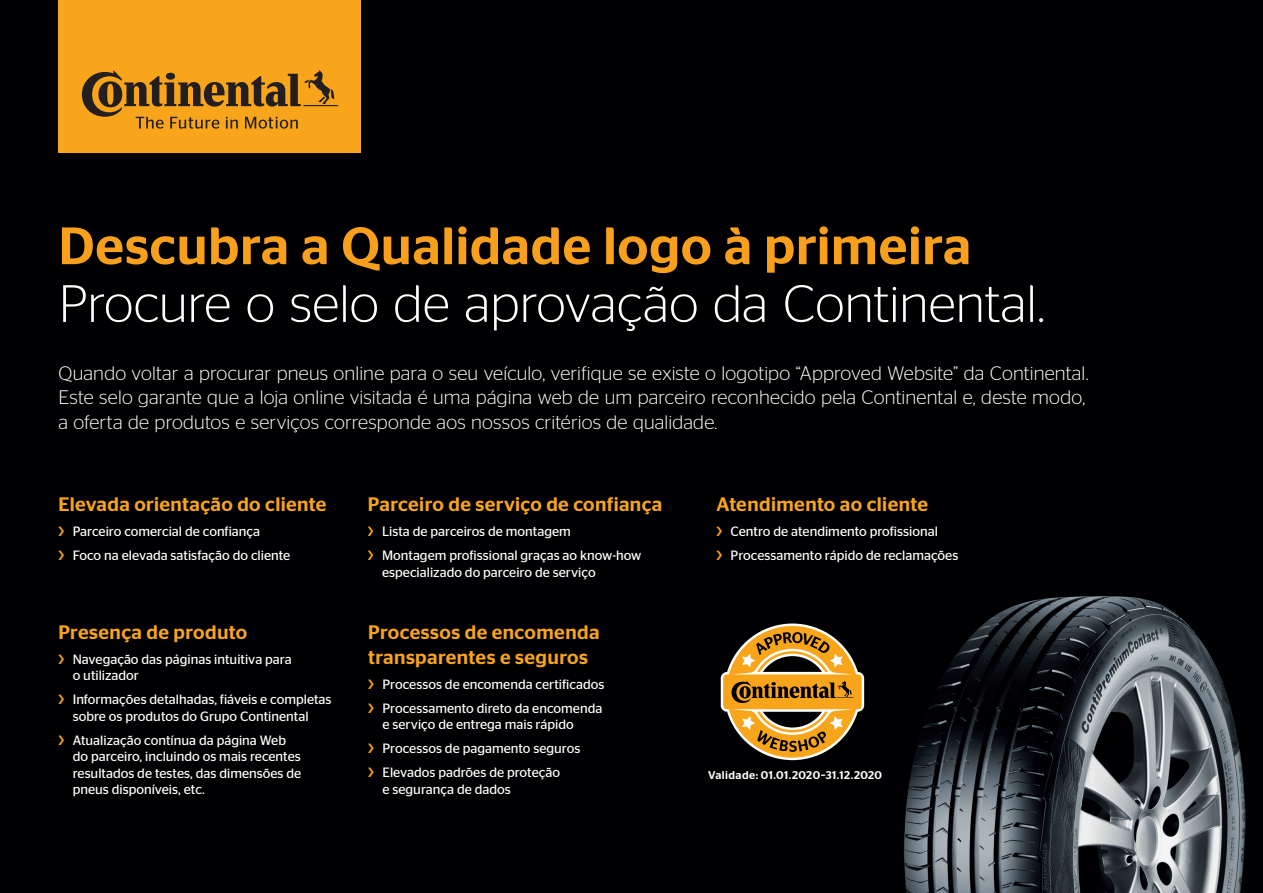
<style>
.page{position:relative;width:1263px;height:893px;background:#000002}
.page>*{position:absolute;margin:0;border:0;box-sizing:border-box;transform-origin:0 0}
.t1{font:300 52.5px "Continental Stag Sans";color:#fff}
.t2{font:500 52.5px "Continental Stag Sans";letter-spacing:.015em;color:#f89f1c}
.t3{font:300 19.5px/24.8px "Continental Stag Sans";letter-spacing:.01em;color:#fff}
.t4{font:500 19.5px/24.8px "Continental Stag Sans";letter-spacing:.02em;color:#f9a51b}
.t5{font:13.5px/24px "Continental Stag Sans";color:#fff}
.t6{font:500 13.5px/24px "Continental Stag Sans";color:#f9a51b}
.t7{font:500 11.25px "Continental Stag Sans";letter-spacing:.035em;color:#fff}
</style>
<div class="page">
<div style="left:58px;top:0;width:303px;height:152px;background:#f9a51b"></div>
<svg style="left:82px;top:70px;width:256px;height:59px"></svg>
<img style="left:904px;top:596px;width:342px;height:297px">
<svg style="left:721px;top:623px;width:143px;height:137px"></svg>
<h1 class="t2" style="left:59px;top:216px;width:914px">Descubra a Qualidade logo à primeira</h1>
<h1 class="t1" style="left:59px;top:275px;width:988px">Procure o selo de aprovação da Continental.</h1>
<p class="t3" style="left:58px;top:360px;width:1032px">Quando voltar a procurar pneus online para o seu veículo, verifique se existe o logotipo “Approved Website” da Continental.<br>Este selo garante que a loja online visitada é uma página web de um parceiro reconhecido pela Continental e, deste modo, a oferta de produtos e serviços corresponde aos nossos critérios de qualidade.</p>
<h2 class="t4" style="left:58px;top:492px;width:269px">Elevada orientação do cliente</h2>
<p class="t5" style="left:73px;top:519px;width:219px">Parceiro comercial de confiança<br>Foco na elevada satisfação do cliente</p>
<p class="t6" style="left:58px;top:519px;width:7px">&gt; &gt;</p>
<h2 class="t4" style="left:58px;top:620px;width:190px">Presença de produto</h2>
<p class="t5" style="left:73px;top:651px;width:220px;line-height:16.5px">Navegação das páginas intuitiva para o utilizador</p>
<p class="t5" style="left:73px;top:691px;width:260px;line-height:16.5px">Informações detalhadas, fiáveis e completas sobre os produtos do Grupo Continental</p>
<p class="t5" style="left:73px;top:732px;width:230px;line-height:16.5px">Atualização contínua da página Web do parceiro, incluindo os mais recentes resultados de testes, das dimensões de pneus disponíveis, etc.</p>
<p class="t6" style="left:58px;top:647px;width:7px">&gt;</p>
<p class="t6" style="left:58px;top:688px;width:7px">&gt;</p>
<p class="t6" style="left:58px;top:728px;width:7px">&gt;</p>
<h2 class="t4" style="left:368px;top:492px;width:296px">Parceiro de serviço de confiança</h2>
<p class="t5" style="left:382px;top:519px;width:261px">Lista de parceiros de montagem<br>Montagem profissional graças ao know-how</p>
<p class="t5" style="left:382px;top:560px;width:215px">especializado do parceiro de serviço</p>
<p class="t6" style="left:368px;top:519px;width:7px">&gt; &gt;</p>
<h2 class="t4" style="left:368px;top:620px;width:233px">Processos de encomenda transparentes e seguros</h2>
<p class="t5" style="left:382px;top:672px;width:223px">Processos de encomenda certificados<br>Processamento direto da encomenda</p>
<p class="t5" style="left:382px;top:712px;width:199px">e serviço de entrega mais rápido<br>Processos de pagamento seguros<br>Elevados padrões de proteção</p>
<p class="t5" style="left:382px;top:777px;width:130px">e segurança de dados</p>
<p class="t6" style="left:368px;top:672px;width:7px">&gt; &gt;</p>
<p class="t6" style="left:368px;top:737px;width:7px">&gt; &gt;</p>
<h2 class="t4" style="left:716px;top:492px;width:213px">Atendimento ao cliente</h2>
<p class="t5" style="left:731px;top:519px;width:229px">Centro de atendimento profissional<br>Processamento rápido de reclamações</p>
<p class="t6" style="left:716px;top:519px;width:7px">&gt; &gt;</p>
<p class="t7" style="left:708px;top:769px;width:176px">Validade: 01.01.2020–31.12.2020</p>
</div>
